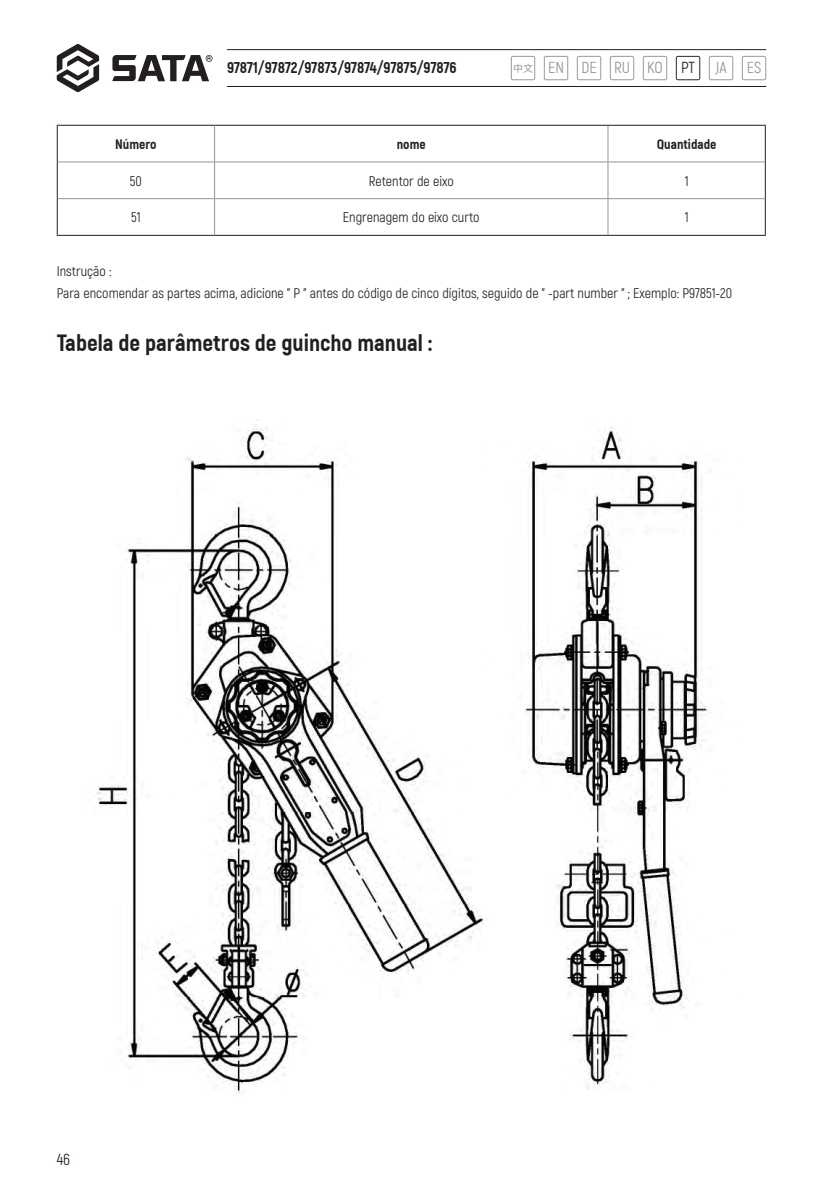
<style>
.page{position:relative;width:823px;height:1191px;background:#fff}
.page>*{position:absolute;margin:0;border:0;box-sizing:border-box;transform-origin:0 0}
.t1{font:800 24px "Akrobat";color:#231f20}
.t2{font:800 16px "Akrobat";color:#231f20}
.t3{font:16px "Akrobat";color:#939598}
.t4{font:16px "Akrobat";color:#231f20}
.t5{font:14px/22px "Akrobat";color:#231f20}
.t6{font:800 14px "Akrobat";color:#231f20}
.s1{font-family:"Source Han Sans CN";font-size:10px}
.s2{color:#231f20}
</style>
<div class="page">
<svg style="left:57px;top:44px;width:42px;height:48px"></svg>
<svg style="left:112px;top:55px;width:100px;height:26px"></svg>
<hr style="left:227px;top:49px;width:538px;height:1px;background:#231f20">
<hr style="left:227px;top:86px;width:538px;height:1px;background:#231f20">
<svg style="left:510px;top:56px;width:25px;height:24px"></svg>
<svg style="left:543px;top:56px;width:25px;height:24px"></svg>
<svg style="left:576px;top:56px;width:25px;height:24px"></svg>
<svg style="left:609px;top:56px;width:25px;height:24px"></svg>
<svg style="left:642px;top:56px;width:24px;height:24px"></svg>
<svg style="left:675px;top:56px;width:24px;height:24px"></svg>
<svg style="left:708px;top:56px;width:24px;height:24px"></svg>
<svg style="left:741px;top:56px;width:24px;height:24px"></svg>
<hr style="left:57px;top:125px;width:157px;height:1px;background:#231f20">
<hr style="left:57px;top:126px;width:1px;height:36px;background:#231f20">
<hr style="left:214px;top:125px;width:393px;height:1px;background:#231f20">
<hr style="left:607px;top:125px;width:158px;height:1px;background:#231f20">
<hr style="left:764px;top:126px;width:1px;height:36px;background:#231f20">
<hr style="left:57px;top:162px;width:1px;height:37px;background:#231f20">
<hr style="left:764px;top:162px;width:1px;height:37px;background:#231f20">
<hr style="left:57px;top:199px;width:1px;height:36px;background:#231f20">
<hr style="left:764px;top:199px;width:1px;height:36px;background:#231f20">
<hr style="left:57px;top:235px;width:157px;height:1px;background:#231f20">
<hr style="left:214px;top:235px;width:393px;height:1px;background:#231f20">
<hr style="left:607px;top:235px;width:158px;height:1px;background:#231f20">
<hr style="left:214px;top:126px;width:1px;height:36px;background:#939598">
<hr style="left:607px;top:126px;width:1px;height:36px;background:#939598">
<hr style="left:58px;top:162px;width:156px;height:1px;background:#939598">
<hr style="left:214px;top:162px;width:393px;height:1px;background:#939598">
<hr style="left:214px;top:162px;width:1px;height:36px;background:#939598">
<hr style="left:607px;top:162px;width:157px;height:1px;background:#939598">
<hr style="left:607px;top:162px;width:1px;height:36px;background:#939598">
<hr style="left:58px;top:198px;width:156px;height:1px;background:#939598">
<hr style="left:214px;top:198px;width:393px;height:1px;background:#939598">
<hr style="left:214px;top:199px;width:1px;height:36px;background:#939598">
<hr style="left:607px;top:198px;width:157px;height:1px;background:#939598">
<hr style="left:607px;top:199px;width:1px;height:36px;background:#939598">
<img style="left:97px;top:419px;width:612px;height:676px">
<p class="t2" style="left:227px;top:59px;width:231px">97871/97872/97873/97874/97875/97876</p>
<p class="t3" style="left:512px;top:58px;width:183px"><span class="s1">中文</span> EN DE RU KO <span class="s2">PT</span></p>
<p class="t3" style="left:715px;top:58px;width:13px">JA</p>
<p class="t3" style="left:746px;top:58px;width:16px">ES</p>
<p class="t6" style="left:115px;top:136px;width:43px">Número</p>
<p class="t6" style="left:396px;top:136px;width:30px">nome</p>
<p class="t6" style="left:656px;top:136px;width:61px">Quantidade</p>
<p class="t5" style="left:130px;top:170px;width:13px">50</p>
<p class="t5" style="left:368px;top:170px;width:86px">Retentor de eixo</p>
<p class="t5" style="left:684px;top:170px;width:5px">1</p>
<p class="t5" style="left:131px;top:206px;width:11px">51</p>
<p class="t5" style="left:343px;top:206px;width:138px">Engrenagem do eixo curto</p>
<p class="t5" style="left:684px;top:206px;width:5px">1</p>
<p class="t5" style="left:57px;top:260px;width:676px">Instrução :<br>Para encomendar as partes acima, adicione " P " antes do código de cinco dígitos, seguido de " -part number " ; Exemplo: P97851-20</p>
<h1 class="t1" style="left:57px;top:329px;width:377px">Tabela de parâmetros de guincho manual :</h1>
<p class="t4" style="left:57px;top:1150px;width:15px">46</p>
</div>
